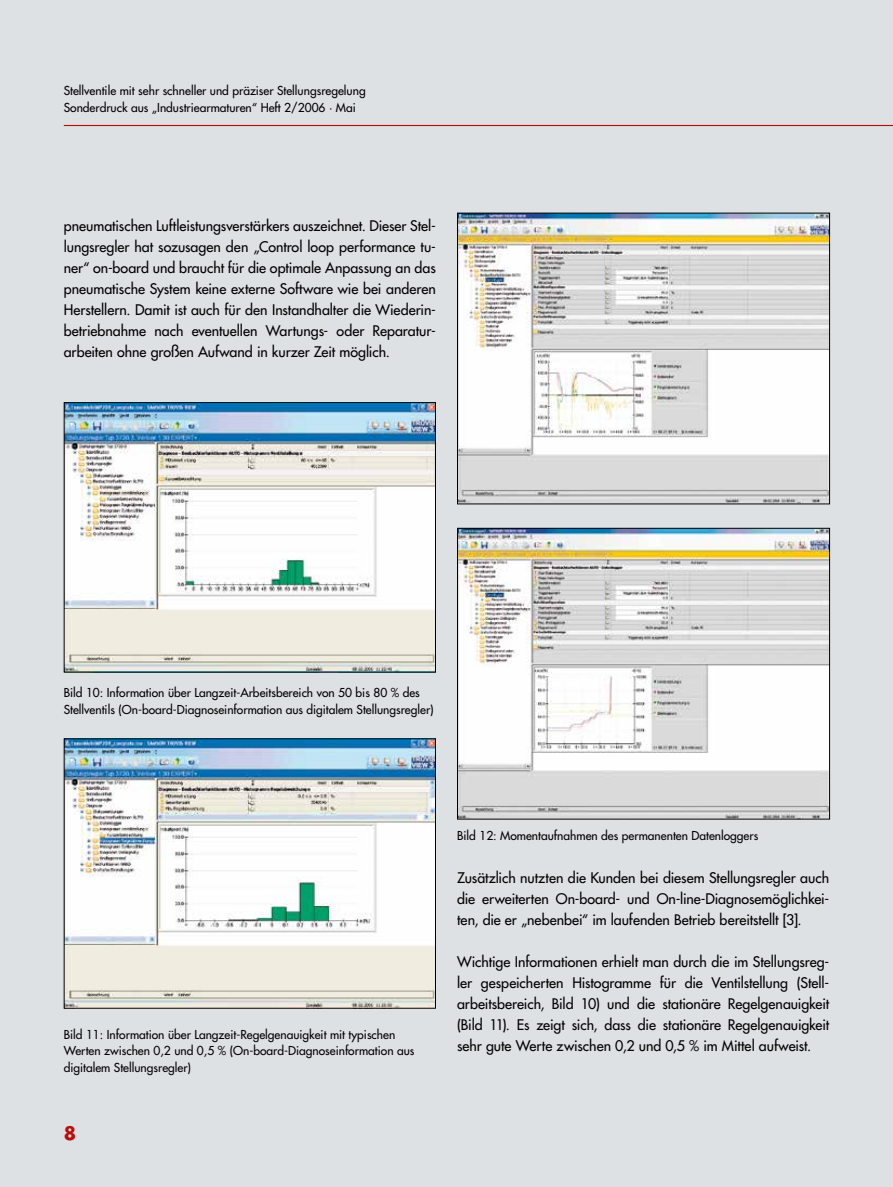
<style>
.page{position:relative;width:893px;height:1187px;background:#fff}
.page>*{position:absolute;margin:0;border:0;box-sizing:border-box;transform-origin:0 0}
.t1{font:700 18px "Futura";color:#bb0c0a}
.t2{font:14.25px/21px "Futura";color:#000;text-align:justify}
.t3{font:12px/16.5px "Futura";color:#000}
</style>
<div class="page">
<div style="left:0;top:0;width:893px;height:1186px;background:#dde1e3"></div>
<hr style="left:64px;top:125px;width:829px;height:1px;background:#bb0c0a">
<img style="left:66px;top:404px;width:368px;height:266px">
<div style="left:64px;top:402px;width:372px;height:270px;border:1px solid #000"></div>
<img style="left:66px;top:740px;width:368px;height:266px">
<img style="left:459px;top:215px;width:369px;height:287px">
<div style="left:457px;top:213px;width:373px;height:291px;border:1px solid #000"></div>
<img style="left:459px;top:530px;width:369px;height:287px">
<div style="left:457px;top:528px;width:373px;height:291px;border:1px solid #000"></div>
<p class="t3" style="left:64px;top:82px;width:303px">Stellventile mit sehr schneller und präziser Stellungsregelung<br>Sonderdruck aus „Industriearmaturen“ Heft 2/2006 · Mai</p>
<p class="t2" style="left:64px;top:215px;width:374px">pneumatischen Luftleistungsverstärkers auszeichnet. Dieser Stel&shy;lungsregler hat sozusagen den „Control loop performance tu&shy;ner“ on-board und braucht für die optimale Anpassung an das pneumatische System keine externe Software wie bei anderen Herstellern. Damit ist auch für den Instandhalter die Wiederin&shy;betriebnahme nach eventuellen Wartungs- oder Reparatur&shy;arbeiten ohne großen Aufwand in kurzer Zeit möglich.</p>
<p class="t3" style="left:64px;top:684px;width:371px">Bild 10: Information über Langzeit-Arbeitsbereich von 50 bis 80 % des<br>Stellventils (On-board-Diagnoseinformation aus digitalem Stellungsregler)</p>
<p class="t3" style="left:64px;top:1025px;width:352px">Bild 11: Information über Langzeit-Regelgenauigkeit mit typischen<br>Werten zwischen 0,2 und 0,5 % (On-board-Diagnoseinformation aus digitalem Stellungsregler)</p>
<p class="t1" style="left:64px;top:1120px;width:14px">8</p>
<p class="t3" style="left:457px;top:827px;width:303px">Bild 12: Momentaufnahmen des permanenten Datenloggers</p>
<p class="t2" style="left:457px;top:866px;width:374px">Zusätzlich nutzten die Kunden bei diesem Stellungsregler auch die erweiterten On-board- und On-line-Diagnosemöglichkei&shy;ten, die er „nebenbei“ im laufenden Betrieb bereitstellt [3].</p>
<p class="t2" style="left:457px;top:950px;width:374px">Wichtige Informationen erhielt man durch die im Stellungsreg&shy;ler gespeicherten Histogramme für die Ventilstellung (Stell&shy;arbeitsbereich, Bild 10) und die stationäre Regelgenauigkeit (Bild 11). Es zeigt sich, dass die stationäre Regelgenauigkeit sehr gute Werte zwischen 0,2 und 0,5 % im Mittel aufweist.</p>
</div>
